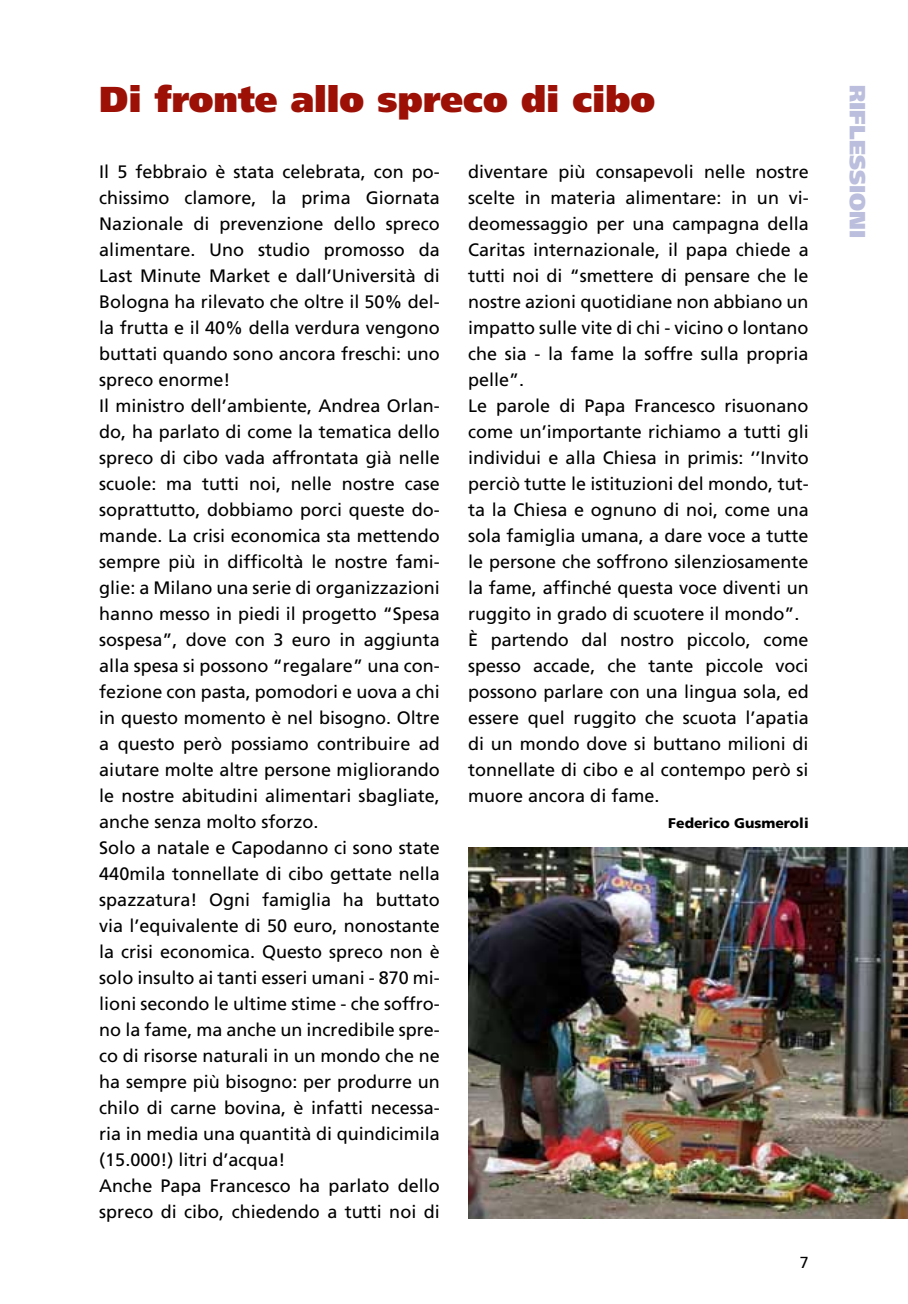
<style>
.page{position:relative;width:908px;height:1304px;background:#fff}
.page>*{position:absolute;margin:0;border:0;box-sizing:border-box;transform-origin:0 0}
.t1{font:900 36px "Frutiger";color:#9c1006}
.t2{font:900 22px "Frutiger";color:#bbbedc}
.t3{font:18px/26px "Frutiger";color:#000}
.t4{font:16px "Frutiger";color:#000}
.t5{font:900 14px "Frutiger";color:#000}
</style>
<div class="page">
<img style="left:468px;top:848px;width:439px;height:371px">
<h1 class="t1" style="left:99px;top:78px;width:557px">Di fronte allo spreco di cibo</h1>
<p class="t3" style="left:99px;top:159px;width:342px">I l 5 febbraio è stata celebrata, con po&shy;chissimo clamore, la prima Giornata Nazionale di prevenzione dello spreco alimentare. U no studio promosso da Last M inute Market e dall’U niversità di Bologna ha rilevato che oltre il 50% del&shy;la frutta e il 40% della verdura vengono buttati quando sono ancora freschi: uno spreco enorme!<br>I l ministro dell’ambiente, Andrea Orlan&shy;do, ha parlato di come la tematica dello spreco di cibo vada affrontata già nelle scuole: ma tutti noi, nelle nostre case soprattutto, dobbiamo porci queste do&shy;mande. La crisi economica sta mettendo sempre più in difficoltà le nostre fami&shy;glie: a M ilano una serie di organizzazioni hanno messo in piedi il progetto “Spesa sospesa”, dove con 3 euro in aggiunta alla spesa si possono “regalare” una con&shy;fezione con pasta, pomodori e uova a chi in questo momento è nel bisogno. Oltre a questo però possiamo contribuire ad aiutare molte altre persone migliorando le nostre abitudini alimentari sbagliate, anche senza molto sforzo.<br>Solo a natale e Capodanno ci sono state 440mila tonnellate di cibo gettate nella spazzatura! Ogni famiglia ha buttato via l’equivalente di 50 euro, nonostante la crisi economica. Questo spreco non è solo insulto ai tanti esseri umani - 870 mi&shy;lioni secondo le ultime stime - che soffro&shy;no la fame, ma anche un incredibile spre&shy;co di risorse naturali in un mondo che ne ha sempre più bisogno: per produrre un chilo di carne bovina, è infatti necessa&shy;ria in media una quantità di quindicimila (15.000!) litri d’acqua!<br>Anche Papa Francesco ha parlato dello spreco di cibo, chiedendo a tutti noi di</p>
<p class="t3" style="left:468px;top:159px;width:342px">diventare più consapevoli nelle nostre scelte in materia alimentare: in un vi&shy;deomessaggio per una campagna della Caritas internazionale, il papa chiede a tutti noi di “smettere di pensare che le nostre azioni quotidiane non abbiano un impatto sulle vite di chi - vicino o lontano che sia - la fame la soffre sulla propria pelle”.<br>Le parole di Papa Francesco risuonano come un’importante richiamo a tutti gli individui e alla Chiesa in primis: ‘’I nvito perciò tutte le istituzioni del mondo, tut&shy;ta la Chiesa e ognuno di noi, come una sola famiglia umana, a dare voce a tutte le persone che soffrono silenziosamente la fame, affinché questa voce diventi un ruggito in grado di scuotere il mondo”.<br>È partendo dal nostro piccolo, come spesso accade, che tante piccole voci possono parlare con una lingua sola, ed essere quel ruggito che scuota l’apatia di un mondo dove si buttano milioni di tonnellate di cibo e al contempo però si muore ancora di fame.</p>
<p class="t5" style="left:668px;top:815px;width:142px">Federico Gusmeroli</p>
<p class="t4" style="left:799px;top:1253px;width:10px">7</p>
<p class="t2" style="left:870px;top:85px;width:154px;rotate:90deg">riflessioni</p>
</div>
